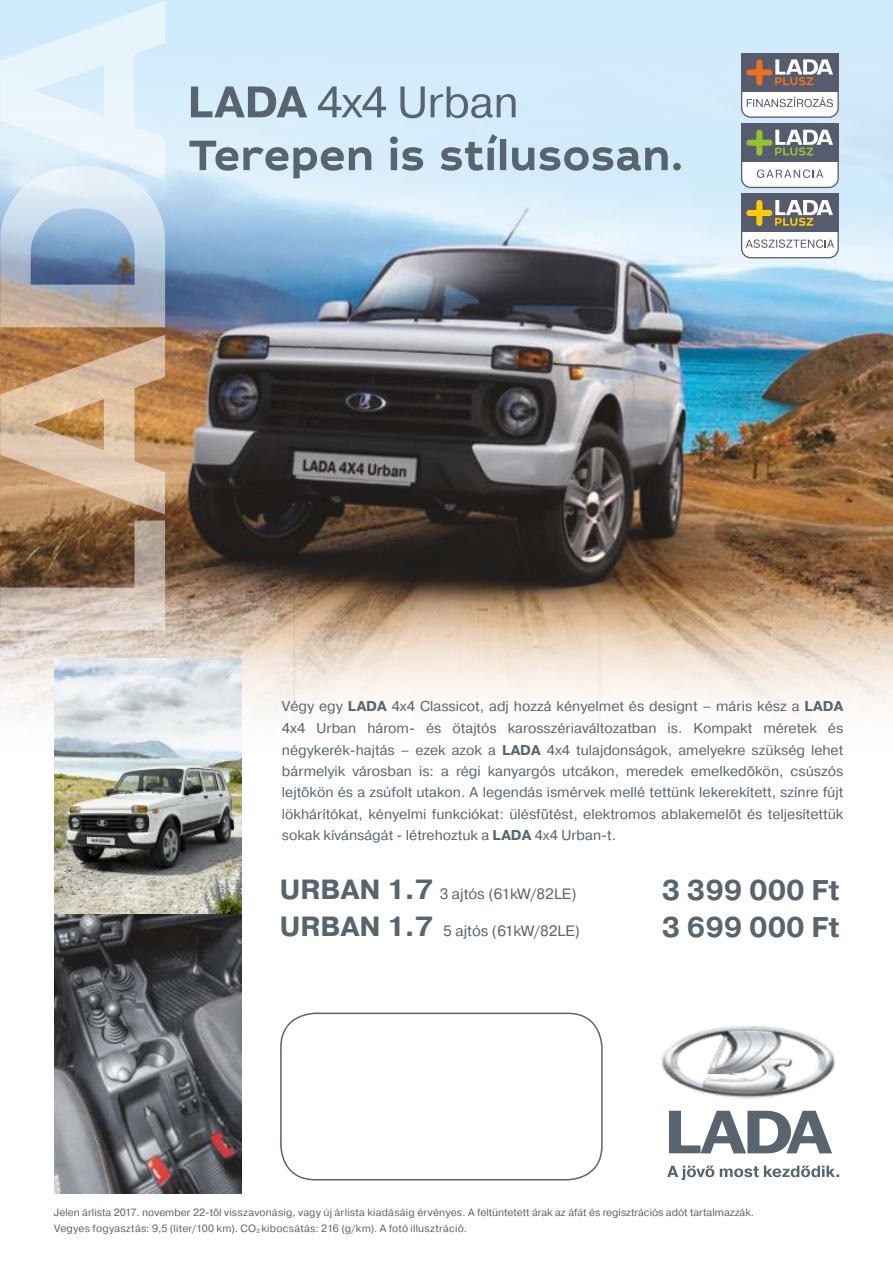
<style>
.page{position:relative;width:893px;height:1263px;background:#fff}
.page>*{position:absolute;margin:0;border:0;box-sizing:border-box;transform-origin:0 0}
.t1{font:700 28.5px/37.7px "LADA Pragmatica";color:#58656f}
.t2{font:15px "LADA Pragmatica";color:#58656f}
.t3{font:14.25px/21.6px "LADA Pragmatica";color:#58656f;text-align:justify}
.t4{font:10.5px/16px "LADA Pragmatica";letter-spacing:.01em;color:#58656f}
.s1{font-weight:700}
.s2{font-weight:700;font-size:27.75px}
</style>
<div class="page">
<img style="left:0;top:245px;width:893px;height:483px">
<svg style="left:0;top:0;width:893px;height:245px;background:#cee8f8"></svg>
<img style="left:0;top:1px;width:165px;height:629px">
<svg style="left:189px;top:86px;width:492px;height:92px;background:#bad0dd"></svg>
<img style="left:661px;top:1026px;width:174px;height:72px">
<svg style="left:667px;top:1166px;width:172px;height:14px"></svg>
<svg style="left:669px;top:1111px;width:163px;height:42px"></svg>
<div style="left:280px;top:1012px;width:323px;height:168px;border:2px solid #58656f;border-radius:34px"></div>
<img style="left:54px;top:914px;width:188px;height:280px">
<div style="left:741px;top:194px;width:98px;height:38px;background:#545c6d"></div>
<svg style="left:741px;top:200px;width:98px;height:58px"></svg>
<div style="left:741px;top:124px;width:98px;height:38px;background:#545c6d"></div>
<svg style="left:741px;top:130px;width:98px;height:58px"></svg>
<div style="left:741px;top:53px;width:98px;height:38px;background:#545c6d"></div>
<svg style="left:741px;top:59px;width:98px;height:59px"></svg>
<img style="left:54px;top:658px;width:188px;height:256px">
<p class="t3" style="left:282px;top:697px;width:563px">Végy egy <span class="s1">LADA</span> 4x4 Classicot, adj hozzá kényelmet és designt – máris kész a <span class="s1">LADA </span>4x4 Urban három- és ötajtós karosszériaváltozatban is. Kompakt méretek és négykerék-hajtás – ezek azok a <span class="s1">LADA</span> 4x4 tulajdonságok, amelyekre szükség lehet bármelyik városban is: a régi kanyargós utcákon, meredek emelkedőkön, csúszós lejtőkön és a zsúfolt utakon. A legendás ismérvek mellé tettünk lekerekített, színre fújt lökhárítókat, kényelmi funkciókat: ülésfűtést, elektromos ablakemelőt és teljesítettük sokak kívánságát - létrehoztuk a <span class="s1">LADA</span> 4x4 Urban-t.</p>
<p class="t2" style="left:280px;top:889px;width:298px"><span class="s2">URBAN 1.7</span> 3 ajtós (61kW/82LE)</p>
<p class="t2" style="left:280px;top:925px;width:302px"><span class="s2">URBAN 1.7</span> 5 ajtós (61kW/82LE)</p>
<h1 class="t1" style="left:662px;top:873px;width:179px">3 399 000 Ft<br>3 699 000 Ft</h1>
<p class="t4" style="left:54px;top:1205px;width:702px">Jelen árlista 2017. november 22-től visszavonásig, vagy új árlista kiadásáig érvényes. A feltüntetett árak az áfát és regisztrációs adót tartalmazzák.<br>Vegyes fogyasztás: 9,5 (liter/100 km). CO<sub>2</sub> kibocsátás: 216 (g/km). A fotó illusztráció.</p>
</div>
